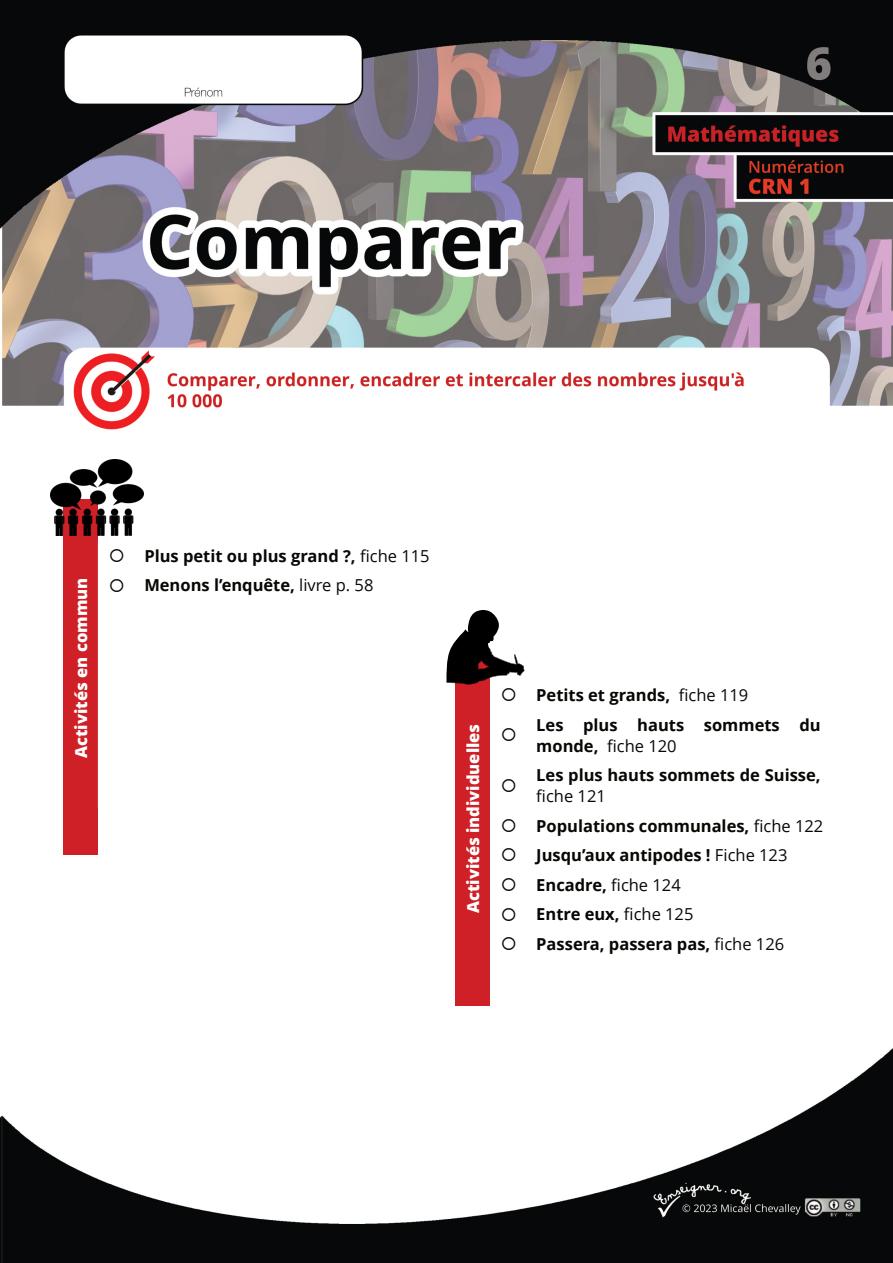
<style>
.page{position:relative;width:893px;height:1263px;background:#fff}
.page>*{position:absolute;margin:0;border:0;box-sizing:border-box;transform-origin:0 0}
.t1{font:700 16.5px/21px "Open Sans";color:#080704}
.t2{font:800 16.5px "Open Sans";color:#fff}
.t3{font:16.5px "Open Sans";color:#080704}
.s1{font-weight:400}
</style>
<div class="page">
<img style="left:0;top:0;width:893px;height:1263px">
<div style="left:64px;top:499px;width:34px;height:356px;background:#ce2026"></div>
<svg style="left:98px;top:541px;width:339px;height:267px"></svg>
<svg style="left:490px;top:650px;width:339px;height:309px"></svg>
<div style="left:456px;top:650px;width:34px;height:355px;background:#ce2026"></div>
<img style="left:51px;top:459px;width:92px;height:77px">
<svg style="left:446px;top:610px;width:78px;height:75px"></svg>
<svg style="left:502px;top:728px;width:13px;height:13px"></svg>
<svg style="left:502px;top:778px;width:13px;height:13px"></svg>
<p class="t2" style="left:74px;top:758px;width:182px;rotate:-90deg">Activités en commun</p>
<p class="t1" style="left:109px;top:547px;width:322px">○ Plus petit ou plus grand ?, <span class="s1">fiche 115</span></p>
<p class="t1" style="left:109px;top:577px;width:266px">○ Menons l’enquête, <span class="s1">livre p. 58</span></p>
<p class="t2" style="left:466px;top:913px;width:191px;rotate:-90deg">Activités individuelles</p>
<p class="t1" style="left:501px;top:686px;width:249px">○ Petits et grands, <span class="s1">fiche 119</span></p>
<p class="t1" style="left:536px;top:716px;width:286px">Les plus hauts sommets du monde, <span class="s1">fiche 120</span></p>
<p class="t1" style="left:536px;top:766px;width:286px">Les plus hauts sommets de Suisse,</p>
<p class="t3" style="left:536px;top:789px;width:71px">fiche 121</p>
<p class="t1" style="left:501px;top:817px;width:324px">○ Populations communales, <span class="s1">fiche 122</span></p>
<p class="t1" style="left:501px;top:846px;width:288px">○ Jusqu’aux antipodes ! <span class="s1">Fiche 123</span></p>
<p class="t1" style="left:501px;top:876px;width:182px">○ Encadre, <span class="s1">fiche 124</span></p>
<p class="t1" style="left:501px;top:905px;width:194px">○ Entre eux, <span class="s1">fiche 125</span></p>
<p class="t1" style="left:501px;top:935px;width:285px">○ Passera, passera pas, <span class="s1">fiche 126</span></p>
</div>
